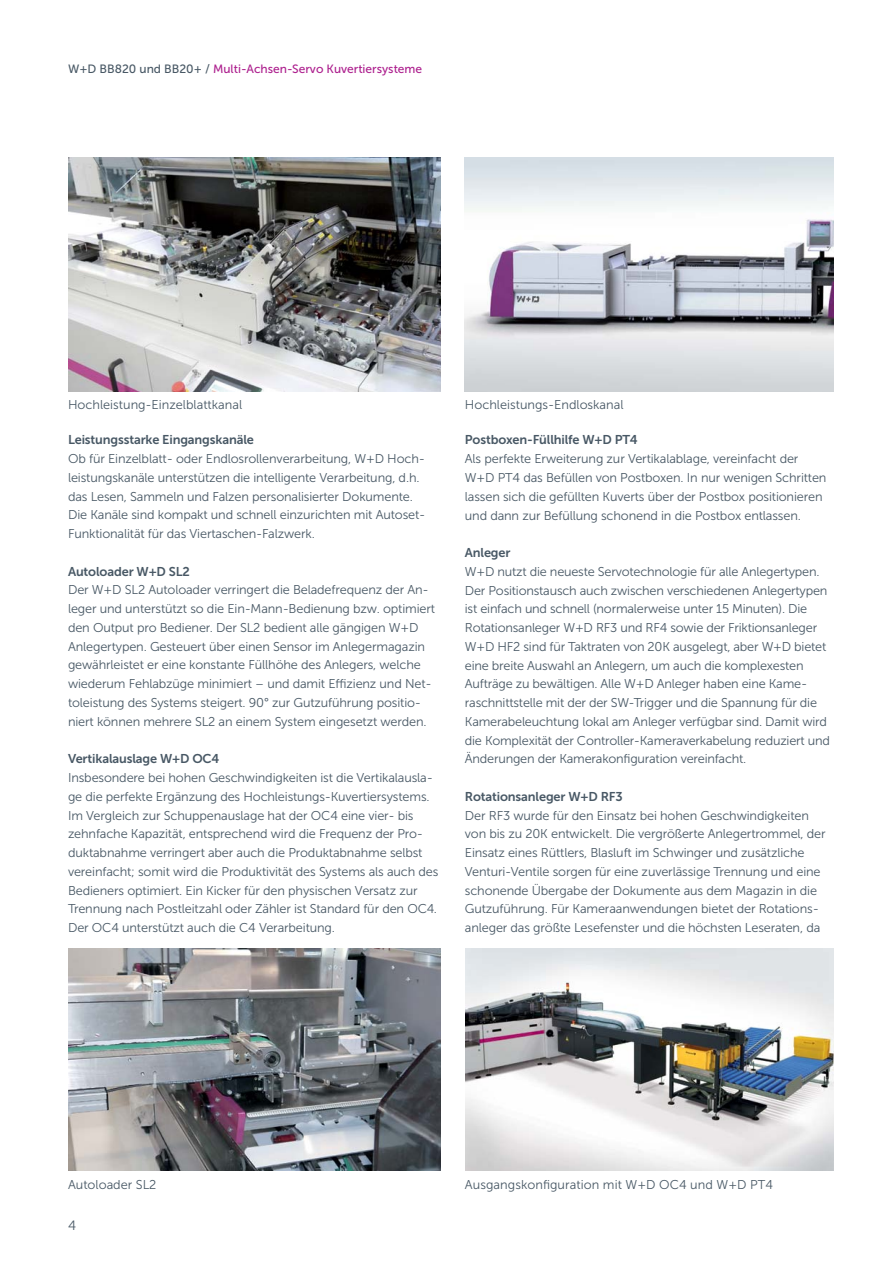
<style>
.page{position:relative;width:893px;height:1263px;background:#fff}
.page>*{position:absolute;margin:0;border:0;box-sizing:border-box;transform-origin:0 0}
.t1{font:13.5px "Museo Sans 300";color:#485865}
.t2{font:12.75px/18.8px "Museo Sans 300";letter-spacing:-.01em;color:#485865}
.t3{font:12.75px "Museo Sans 700";letter-spacing:-.01em;color:#485865}
.t4{font:12px "Museo Sans 500";color:#ad208e}
.s1{color:#485865}
</style>
<div class="page">
<img style="left:466px;top:948px;width:367px;height:222px">
<img style="left:465px;top:157px;width:368px;height:234px">
<img style="left:68px;top:948px;width:372px;height:223px">
<img style="left:68px;top:157px;width:372px;height:234px">
<p class="t4" style="left:68px;top:62px;width:356px"><span class="s1">W+D BB820 und BB20+ /</span> Multi-Achsen-Servo Kuvertiersysteme</p>
<p class="t2" style="left:68px;top:396px;width:176px">Hochleistung-Einzelblattkanal</p>
<p class="t2" style="left:465px;top:396px;width:160px">Hochleistungs-Endloskanal</p>
<p class="t3" style="left:68px;top:433px;width:187px">Leistungsstarke Eingangskanäle</p>
<p class="t2" style="left:68px;top:449px;width:359px">Ob für Einzelblatt- oder Endlosrollenverarbeitung, W+D Hoch&shy;leistungskanäle unterstützen die intelligente Verarbeitung, d.h. das Lesen, Sammeln und Falzen personalisierter Dokumente.<br>Die Kanäle sind kompakt und schnell einzurichten mit Autoset-Funktionalität für das Viertaschen-Falzwerk.</p>
<p class="t3" style="left:68px;top:564px;width:123px">Autoloader W+D SL2</p>
<p class="t2" style="left:68px;top:581px;width:369px">Der W+D SL2 Autoloader verringert die Beladefrequenz der An&shy;leger und unterstützt so die Ein-Mann-Bedienung bzw. optimiert den Output pro Bediener. Der SL2 bedient alle gängigen W+D Anlegertypen. Gesteuert über einen Sensor im Anlegermagazin gewährleistet er eine konstante Füllhöhe des Anlegers, welche wiederum Fehlabzüge minimiert – und damit Effizienz und Net&shy;toleistung des Systems steigert. 90° zur Gutzuführung positio&shy;niert können mehrere SL2 an einem System eingesetzt werden.</p>
<p class="t3" style="left:68px;top:752px;width:153px">Vertikalauslage W+D OC4</p>
<p class="t2" style="left:68px;top:768px;width:372px">Insbesondere bei hohen Geschwindigkeiten ist die Vertikalausla&shy;ge die perfekte Ergänzung des Hochleistungs-Kuvertiersystems.<br>Im Vergleich zur Schuppenauslage hat der OC4 eine vier- bis zehnfache Kapazität, entsprechend wird die Frequenz der Pro&shy;duktabnahme verringert aber auch die Produktabnahme selbst vereinfacht; somit wird die Produktivität des Systems als auch des Bedieners optimiert. Ein Kicker für den physischen Versatz zur Trennung nach Postleitzahl oder Zähler ist Standard für den OC4.<br>Der OC4 unterstützt auch die C4 Verarbeitung.</p>
<p class="t3" style="left:465px;top:433px;width:174px">Postboxen-Füllhilfe W+D PT4</p>
<p class="t2" style="left:465px;top:450px;width:363px">Als perfekte Erweiterung zur Vertikalablage, vereinfacht der W+D PT4 das Befüllen von Postboxen. In nur wenigen Schritten lassen sich die gefüllten Kuverts über der Postbox positionieren und dann zur Befüllung schonend in die Postbox entlassen.</p>
<p class="t3" style="left:465px;top:545px;width:47px">Anleger</p>
<p class="t2" style="left:465px;top:562px;width:367px">W+D nutzt die neueste Servotechnologie für alle Anlegertypen.<br>Der Positionstausch auch zwischen verschiedenen Anlegertypen ist einfach und schnell (normalerweise unter 15 Minuten). Die Rotationsanleger W+D RF3 und RF4 sowie der Friktionsanleger W+D HF2 sind für Taktraten von 20K ausgelegt, aber W+D bietet eine breite Auswahl an Anlegern, um auch die komplexesten Aufträge zu bewältigen. Alle W+D Anleger haben eine Kame&shy;raschnittstelle mit der der SW-Trigger und die Spannung für die Kamerabeleuchtung lokal am Anleger verfügbar sind. Damit wird die Komplexität der Controller-Kameraverkabelung reduziert und Änderungen der Kamerakonfiguration vereinfacht.</p>
<p class="t3" style="left:465px;top:789px;width:159px">Rotationsanleger W+D RF3</p>
<p class="t2" style="left:465px;top:806px;width:362px">Der RF3 wurde für den Einsatz bei hohen Geschwindigkeiten von bis zu 20K entwickelt. Die vergrößerte Anlegertrommel, der Einsatz eines Rüttlers, Blasluft im Schwinger und zusätzliche Venturi-Ventile sorgen für eine zuverlässige Trennung und eine schonende Übergabe der Dokumente aus dem Magazin in die Gutzuführung. Für Kameraanwendungen bietet der Rotations&shy;anleger das größte Lesefenster und die höchsten Leseraten, da</p>
<p class="t2" style="left:68px;top:1176px;width:90px">Autoloader SL2</p>
<p class="t2" style="left:465px;top:1176px;width:310px">Ausgangskonfiguration mit W+D OC4 und W+D PT4</p>
<p class="t1" style="left:68px;top:1217px;width:10px">4</p>
</div>
